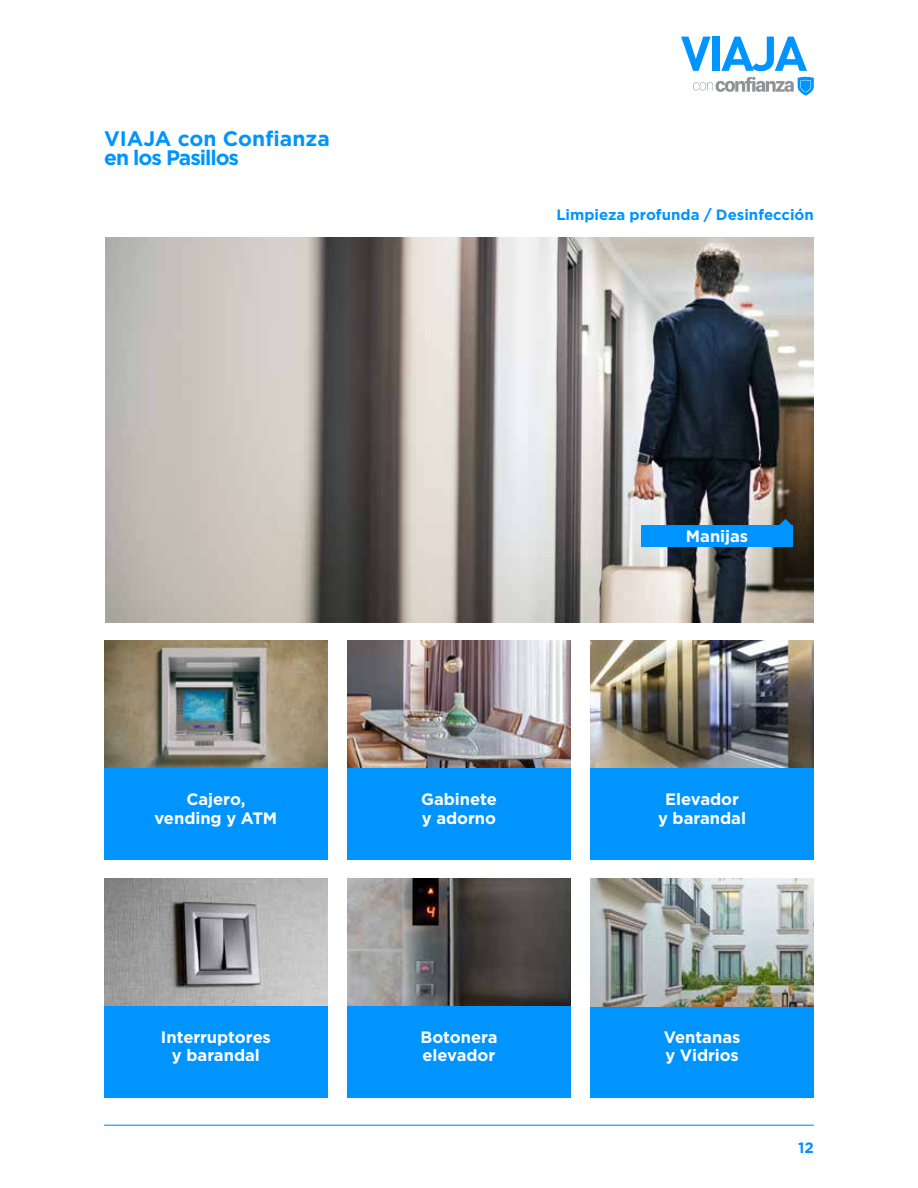
<style>
.page{position:relative;width:918px;height:1188px;background:#fff}
.page>*{position:absolute;margin:0;border:0;box-sizing:border-box;transform-origin:0 0}
.t1{font:700 21px/18.3px "Gotham Pro";letter-spacing:-.02em;color:#0094ff}
.t2{font:700 16.5px/18.3px "Gotham Pro";letter-spacing:-.005em;color:#fff;text-align:center}
.t3{font:700 15px "Gotham Pro";color:#0094ff}
</style>
<div class="page">
<svg style="left:681px;top:37px;width:30px;height:34px"></svg>
<div style="left:712px;top:37px;width:8px;height:34px;background:#0094ff"></div>
<svg style="left:721px;top:37px;width:86px;height:34px"></svg>
<svg style="left:693px;top:77px;width:121px;height:19px"></svg>
<hr style="left:104px;top:1125px;width:710px;height:1px;background:#0094ff">
<img style="left:106px;top:238px;width:708px;height:385px">
<div style="left:641px;top:525px;width:152px;height:22px;background:#0094ff"></div>
<svg style="left:778px;top:519px;width:15px;height:6px"></svg>
<img style="left:104px;top:878px;width:224px;height:128px">
<img style="left:104px;top:640px;width:224px;height:129px">
<img style="left:347px;top:878px;width:224px;height:128px">
<img style="left:347px;top:640px;width:224px;height:129px">
<img style="left:590px;top:640px;width:224px;height:129px">
<div style="left:104px;top:1006px;width:224px;height:92px;background:#0094ff"></div>
<div style="left:104px;top:769px;width:224px;height:91px;background:#0094ff"></div>
<div style="left:347px;top:1006px;width:224px;height:92px;background:#0094ff"></div>
<div style="left:347px;top:769px;width:224px;height:91px;background:#0094ff"></div>
<div style="left:590px;top:1006px;width:224px;height:92px;background:#0094ff"></div>
<div style="left:590px;top:769px;width:224px;height:91px;background:#0094ff"></div>
<img style="left:590px;top:878px;width:224px;height:128px">
<p class="t1" style="left:104px;top:129px;width:227px">VIAJA con Confianza en los Pasillos</p>
<p class="t3" style="left:556px;top:206px;width:259px">Limpieza profunda / Desinfección</p>
<p class="t2" style="left:155px;top:790px;width:124px">Cajero, vending y ATM</p>
<p class="t2" style="left:161px;top:1028px;width:111px">Interruptores y barandal</p>
<p class="t2" style="left:686px;top:526px;width:64px">Manijas</p>
<p class="t2" style="left:421px;top:790px;width:77px;text-align:left">Gabinete y adorno</p>
<p class="t2" style="left:658px;top:790px;width:89px">Elevador y barandal</p>
<p class="t2" style="left:420px;top:1028px;width:79px;text-align:left">Botonera elevador</p>
<p class="t2" style="left:664px;top:1028px;width:78px;text-align:left">Ventanas y Vidrios</p>
<p class="t3" style="left:798px;top:1139px;width:17px">12</p>
</div>
